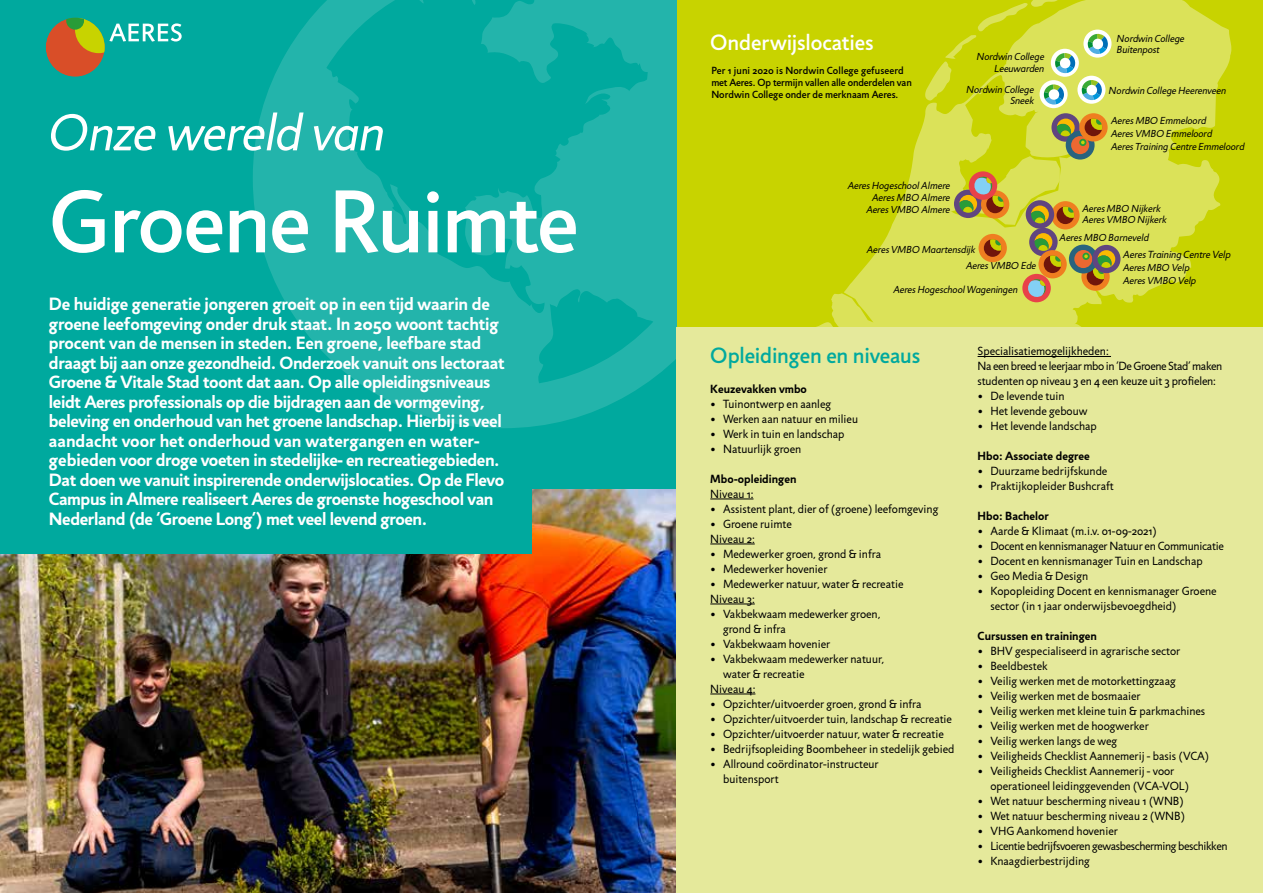
<style>
.page{position:relative;width:1263px;height:893px;background:#fff}
.page>*{position:absolute;margin:0;border:0;box-sizing:border-box;transform-origin:0 0}
.t1{font:500 90px "Jigsaw";letter-spacing:-.02em;color:#fff}
.t2{font:italic 52.5px "Jigsaw";letter-spacing:-.015em;color:#fff}
.t3{font:500 22.5px "Jigsaw";letter-spacing:-.005em;color:#00a99e}
.t4{font:500 22.5px "Jigsaw";letter-spacing:-.005em;color:#fff}
.t5{font:700 18px/19.5px "Jigsaw";letter-spacing:-.02em;color:#fff}
.t6{font:12px/15px "Jigsaw";color:#000}
.t7{font:700 12px "Jigsaw";color:#000}
.t8{font:12px "Jigsaw";letter-spacing:-.03em;color:#000}
.t9{font:12px "Jigsaw";letter-spacing:-.02em;color:#000}
.t10{font:500 10.5px/12px "Jigsaw";color:#000}
.t11{font:italic 10.5px "Jigsaw";color:#000}
.t12{font:italic 10.35px/11.6px "Jigsaw";color:#000;text-align:right}
.t13{font:italic 10.2px/12.9px "Jigsaw";color:#000}
</style>
<div class="page">
<div style="left:600px;top:0;width:663px;height:334px;background:#c8d300"></div>
<svg style="left:741px;top:0;width:490px;height:328px"></svg>
<svg style="left:1081px;top:262px;width:29px;height:29px"></svg>
<div style="left:0;top:0;width:676px;height:489px;background:#00a99e"></div>
<svg style="left:253px;top:0;width:423px;height:428px;fill:#23b4ab"></svg>
<div style="left:46px;top:18px;width:59px;height:59px;background:#d94e28;border-radius:50%"></div>
<svg style="left:66px;top:18px;width:116px;height:35px"></svg>
<img style="left:0;top:489px;width:676px;height:404px">
<div style="left:0;top:461px;width:531px;height:93px;background:#00a99e"></div>
<svg style="left:1051px;top:113px;width:29px;height:29px"></svg>
<svg style="left:1057px;top:119px;width:18px;height:17px"></svg>
<div style="left:954px;top:190px;width:28px;height:28px;background:#604580;border-radius:50%"></div>
<div style="left:1029px;top:228px;width:29px;height:28px;background:#604580;border-radius:50%"></div>
<div style="left:1022px;top:274px;width:29px;height:28px;background:#e84249;border-radius:50%"></div>
<svg style="left:1028px;top:279px;width:18px;height:18px"></svg>
<div style="left:676px;top:328px;width:587px;height:565px;background:#e5e99b"></div>
<hr style="left:710px;top:499px;width:43px;height:1px;background:#000">
<hr style="left:710px;top:544px;width:45px;height:1px;background:#000">
<hr style="left:710px;top:604px;width:45px;height:1px;background:#000">
<hr style="left:710px;top:694px;width:45px;height:1px;background:#000">
<hr style="left:977px;top:356px;width:134px;height:1px;background:#000">
<div style="left:1083px;top:30px;width:28px;height:28px;background:#fff;border-radius:50%"></div>
<div style="left:1039px;top:80px;width:29px;height:28px;background:#fff;border-radius:50%"></div>
<svg style="left:925px;top:0;width:183px;height:105px"></svg>
<div style="left:1069px;top:245px;width:29px;height:28px;background:#29637e;border-radius:50%"></div>
<svg style="left:1074px;top:250px;width:18px;height:18px"></svg>
<div style="left:1066px;top:131px;width:28px;height:29px;background:#29637e;border-radius:50%"></div>
<div style="left:1071px;top:136px;width:18px;height:18px;background:#ec6831;border-radius:50%"></div>
<svg style="left:1079px;top:139px;width:7px;height:7px"></svg>
<div style="left:1092px;top:245px;width:28px;height:28px;background:#604580;border-radius:50%"></div>
<svg style="left:1084px;top:250px;width:31px;height:35px"></svg>
<svg style="left:1079px;top:113px;width:29px;height:29px"></svg>
<svg style="left:1081px;top:119px;width:21px;height:25px"></svg>
<div style="left:1051px;top:201px;width:28px;height:28px;background:#ef7e20;border-radius:50%"></div>
<div style="left:1038px;top:250px;width:29px;height:28px;background:#ef7e20;border-radius:50%"></div>
<svg style="left:1034px;top:233px;width:27px;height:40px"></svg>
<div style="left:978px;top:234px;width:29px;height:28px;background:#ef7e20;border-radius:50%"></div>
<svg style="left:984px;top:239px;width:17px;height:18px"></svg>
<div style="left:1026px;top:200px;width:28px;height:29px;background:#604580;border-radius:50%"></div>
<svg style="left:959px;top:156px;width:115px;height:69px"></svg>
<h2 class="t2" style="left:49px;top:102px;width:337px">Onze wereld van</h2>
<h1 class="t1" style="left:49px;top:168px;width:531px">Groene Ruimte</h1>
<p class="t5" style="left:49px;top:294px;width:457px">De huidige generatie jongeren groeit op in een tijd waarin de groene leefomgeving onder druk staat. In 2050 woont tachtig procent van de mensen in steden. Een groene, leefbare stad draagt bij aan onze gezondheid. Onderzoek vanuit ons lectoraat Groene &amp; Vitale Stad toont dat aan. Op alle opleidingsniveaus leidt Aeres professionals op die bijdragen aan de vormgeving, beleving en onderhoud van het groene landschap. Hierbij is veel aandacht voor het onderhoud van watergangen en water&shy;gebieden voor droge voeten in stedelijke- en recreatiegebieden.<br>Dat doen we vanuit inspirerende onderwijslocaties. Op de Flevo Campus in Almere realiseert Aeres de groenste hogeschool van Nederland (de ‘Groene Long’) met veel levend groen.</p>
<h3 class="t4" style="left:710px;top:29px;width:165px">Onderwijslocaties</h3>
<p class="t10" style="left:711px;top:65px;width:202px">Per 1 juni 2020 is Nordwin College gefuseerd met Aeres. Op termijn vallen alle onderdelen van<br>Nordwin College onder de merknaam Aeres.</p>
<p class="t12" style="left:977px;top:51px;width:69px">Nordwin College<br>Leeuwarden</p>
<p class="t12" style="left:966px;top:83px;width:69px">Nordwin College<br>Sneek</p>
<p class="t12" style="left:848px;top:179px;width:104px">Aeres Hogeschool Almere</p>
<p class="t13" style="left:866px;top:203px;width:85px">Aeres VMBO Almere</p>
<p class="t13" style="left:867px;top:243px;width:110px">Aeres VMBO Maartensdijk</p>
<p class="t12" style="left:872px;top:192px;width:79px">Aeres MBO Almere</p>
<p class="t13" style="left:966px;top:259px;width:72px">Aeres VMBO Ede</p>
<p class="t12" style="left:893px;top:283px;width:126px">Aeres Hogeschool Wageningen</p>
<p class="t12" style="left:1117px;top:32px;width:69px;text-align:left">Nordwin College<br>Buitenpost</p>
<p class="t12" style="left:1109px;top:85px;width:119px">Nordwin College Heerenveen</p>
<p class="t12" style="left:1111px;top:115px;width:97px">Aeres MBO Emmeloord</p>
<p class="t13" style="left:1111px;top:128px;width:135px">Aeres VMBO Emmeloord<br>Aeres Training Centre Emmeloord</p>
<p class="t12" style="left:1082px;top:203px;width:80px">Aeres MBO Nijkerk</p>
<p class="t13" style="left:1082px;top:214px;width:86px">Aeres VMBO Nijkerk</p>
<p class="t12" style="left:1059px;top:232px;width:91px">Aeres MBO Barneveld</p>
<p class="t11" style="left:1123px;top:249px;width:109px">Aeres Training Centre Velp</p>
<p class="t13" style="left:1123px;top:261px;width:68px">Aeres MBO Velp</p>
<p class="t13" style="left:1123px;top:274px;width:74px">Aeres VMBO Velp</p>
<h3 class="t3" style="left:710px;top:342px;width:211px">Opleidingen en niveaus</h3>
<p class="t7" style="left:710px;top:381px;width:98px">Keuzevakken vmbo</p>
<p class="t6" style="left:710px;top:396px;width:122px">• Tuinontwerp en aanleg</p>
<p class="t6" style="left:710px;top:411px;width:149px">• Werken aan natuur en milieu</p>
<p class="t6" style="left:710px;top:426px;width:136px">• Werk in tuin en landschap</p>
<p class="t6" style="left:710px;top:441px;width:92px">• Natuurlijk groen</p>
<p class="t7" style="left:710px;top:471px;width:88px">Mbo-opleidingen</p>
<p class="t6" style="left:710px;top:486px;width:45px">Niveau 1:</p>
<p class="t6" style="left:710px;top:501px;width:230px">• Assistent plant, dier of (groene) leefomgeving</p>
<p class="t6" style="left:710px;top:516px;width:83px">• Groene ruimte<br>Niveau 2:</p>
<p class="t6" style="left:710px;top:546px;width:172px">• Medewerker groen, grond &amp; infra</p>
<p class="t6" style="left:710px;top:561px;width:119px">• Medewerker hovenier</p>
<p class="t6" style="left:710px;top:576px;width:195px">• Medewerker natuur, water &amp; recreatie<br>Niveau 3:</p>
<p class="t6" style="left:723px;top:606px;width:159px;text-indent:-13px">• Vakbekwaam medewerker groen, grond &amp; infra</p>
<p class="t6" style="left:710px;top:636px;width:121px">• Vakbekwaam hovenier</p>
<p class="t6" style="left:710px;top:651px;width:175px">• Vakbekwaam medewerker natuur,</p>
<p class="t6" style="left:723px;top:666px;width:83px">water &amp; recreatie</p>
<p class="t6" style="left:710px;top:681px;width:47px">Niveau 4:</p>
<p class="t6" style="left:710px;top:696px;width:213px">• Opzichter/uitvoerder groen, grond &amp; infra</p>
<p class="t6" style="left:710px;top:711px;width:243px">• Opzichter/uitvoerder tuin, landschap &amp; recreatie</p>
<p class="t6" style="left:710px;top:726px;width:235px">• Opzichter/uitvoerder natuur, water &amp; recreatie</p>
<p class="t6" style="left:710px;top:741px;width:246px">• Bedrijfsopleiding Boombeheer in stedelijk gebied</p>
<p class="t6" style="left:723px;top:756px;width:157px;text-indent:-13px">• Allround coördinator-instructeur buitensport</p>
<p class="t6" style="left:977px;top:344px;width:246px">Specialisatiemogelijkheden:<br>Na een breed 1e leerjaar mbo in ‘De Groene Stad’ maken studenten op niveau 3 en 4 een keuze uit 3 profielen:</p>
<p class="t6" style="left:977px;top:389px;width:88px">• De levende tuin</p>
<p class="t6" style="left:977px;top:404px;width:111px">• Het levende gebouw</p>
<p class="t6" style="left:977px;top:419px;width:121px">• Het levende landschap</p>
<p class="t7" style="left:977px;top:449px;width:114px">Hbo: Associate degree</p>
<p class="t6" style="left:977px;top:464px;width:131px">• Duurzame bedrijfskunde</p>
<p class="t6" style="left:977px;top:479px;width:138px">• Praktijkopleider Bushcraft</p>
<p class="t7" style="left:977px;top:509px;width:73px">Hbo: Bachelor</p>
<p class="t6" style="left:977px;top:524px;width:181px">• Aarde &amp; Klimaat (m.i.v. 01-09-2021)</p>
<p class="t9" style="left:977px;top:539px;width:248px">• Docent en kennismanager Natuur en Communicatie</p>
<p class="t6" style="left:977px;top:554px;width:227px">• Docent en kennismanager Tuin en Landschap</p>
<p class="t6" style="left:977px;top:569px;width:112px">• Geo Media &amp; Design</p>
<p class="t6" style="left:990px;top:584px;width:228px;text-indent:-13px">• Kopopleiding Docent en kennismanager Groene sector (in 1 jaar onderwijsbevoegdheid)</p>
<p class="t7" style="left:977px;top:629px;width:121px">Cursussen en trainingen</p>
<p class="t6" style="left:977px;top:644px;width:204px">• BHV gespecialiseerd in agrarische sector</p>
<p class="t6" style="left:977px;top:659px;width:71px">• Beeldbestek</p>
<p class="t6" style="left:977px;top:674px;width:200px">• Veilig werken met de motorkettingzaag</p>
<p class="t6" style="left:977px;top:689px;width:165px">• Veilig werken met de bosmaaier</p>
<p class="t6" style="left:977px;top:704px;width:229px">• Veilig werken met kleine tuin &amp; parkmachines</p>
<p class="t6" style="left:977px;top:719px;width:173px">• Veilig werken met de hoogwerker</p>
<p class="t6" style="left:977px;top:734px;width:141px">• Veilig werken langs de weg</p>
<p class="t6" style="left:977px;top:749px;width:233px">• Veiligheids Checklist Aannemerij - basis (VCA)</p>
<p class="t6" style="left:990px;top:764px;width:200px;text-indent:-13px">• Veiligheids Checklist Aannemerij - voor operationeel leidinggevenden (VCA-VOL)</p>
<p class="t6" style="left:977px;top:794px;width:208px">• Wet natuur bescherming niveau 1 (WNB)</p>
<p class="t6" style="left:977px;top:809px;width:209px">• Wet natuur bescherming niveau 2 (WNB)</p>
<p class="t6" style="left:977px;top:824px;width:142px">• VHG Aankomend hovenier</p>
<p class="t8" style="left:977px;top:839px;width:251px">• Licentie bedrijfsvoeren gewasbescherming beschikken</p>
<p class="t6" style="left:977px;top:854px;width:114px">• Knaagdierbestrijding</p>
</div>
